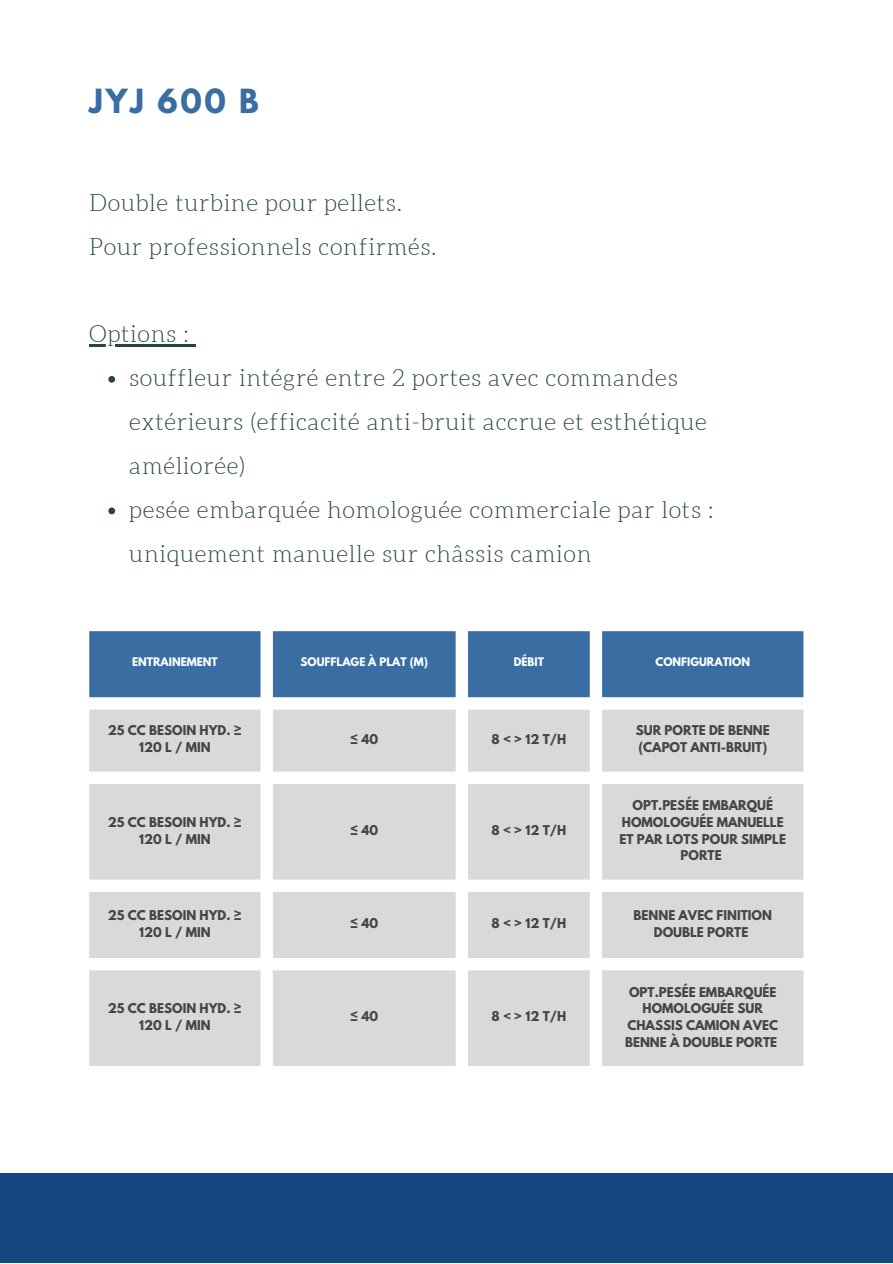
<style>
.page{position:relative;width:893px;height:1264px;background:#fff}
.page>*{position:absolute;margin:0;border:0;box-sizing:border-box;transform-origin:0 0}
.t1{font:700 29.55px "League Spartan";letter-spacing:.09em;color:#3a6da2}
.t2{font:300 23.55px/43.8px "Aleo";letter-spacing:.03em;color:#28453e}
.t3{font:700 12px/16.6px "League Spartan";color:#444544;text-align:center}
.t4{font:700 10.5px "League Spartan";color:#fff}
</style>
<div class="page">
<div style="left:0;top:1173px;width:892px;height:89px;background:#14457e"></div>
<svg style="left:108px;top:376px;width:7px;height:7px"></svg>
<svg style="left:108px;top:507px;width:7px;height:7px"></svg>
<hr style="left:89px;top:344px;width:100px;height:3px;background:#28453e">
<svg style="left:189px;top:344px;width:7px;height:3px"></svg>
<svg style="left:89px;top:631px;width:714px;height:66px;background:#4475a7"></svg>
<svg style="left:89px;top:709px;width:714px;height:356px;fill:#d9d9d9"></svg>
<h1 class="t1" style="left:89px;top:87px;width:171px">JYJ 600 B</h1>
<h2 class="t2" style="left:89px;top:181px;width:349px">Double turbine pour pellets.<br>Pour professionnels confirmés.</h2>
<h2 class="t2" style="left:89px;top:312px;width:101px">Options :</h2>
<h2 class="t2" style="left:129px;top:356px;width:585px">souffleur intégré entre 2 portes avec commandes extérieurs (efficacité anti-bruit accrue et esthétique améliorée)<br>pesée embarquée homologuée commerciale par lots : uniquement manuelle sur châssis camion</h2>
<p class="t4" style="left:132px;top:657px;width:87px">ENTRAINEMENT</p>
<p class="t4" style="left:300px;top:657px;width:129px">SOUFFLAGE À PLAT (M)</p>
<p class="t4" style="left:513px;top:657px;width:32px">DÉBIT</p>
<p class="t4" style="left:655px;top:657px;width:96px">CONFIGURATION</p>
<p class="t3" style="left:108px;top:723px;width:135px">25 CC BESOIN HYD. ≥<br>120 L / MIN</p>
<p class="t3" style="left:350px;top:732px;width:29px">≤ 40</p>
<p class="t3" style="left:491px;top:732px;width:76px">8&lt;&gt;12T/H</p>
<p class="t3" style="left:635px;top:723px;width:135px;text-align:left">SUR PORTE DE BENNE (CAPOT ANTI-BRUIT)</p>
<p class="t3" style="left:108px;top:815px;width:135px">25 CC BESOIN HYD. ≥<br>120 L / MIN</p>
<p class="t3" style="left:350px;top:823px;width:29px">≤ 40</p>
<p class="t3" style="left:491px;top:823px;width:76px">8&lt;&gt;12T/H</p>
<p class="t3" style="left:619px;top:798px;width:168px">OPT.PESÉE EMBARQUÉ<br>HOMOLOGUÉE MANUELLE<br>ET PAR LOTS POUR SIMPLE<br>PORTE</p>
<p class="t3" style="left:108px;top:908px;width:135px">25 CC BESOIN HYD. ≥<br>120 L / MIN</p>
<p class="t3" style="left:350px;top:916px;width:29px">≤ 40</p>
<p class="t3" style="left:491px;top:916px;width:76px">8&lt;&gt;12T/H</p>
<p class="t3" style="left:633px;top:908px;width:140px">BENNE AVEC FINITION<br>DOUBLE PORTE</p>
<p class="t3" style="left:108px;top:1001px;width:135px">25 CC BESOIN HYD. ≥<br>120 L / MIN</p>
<p class="t3" style="left:350px;top:1009px;width:29px">≤ 40</p>
<p class="t3" style="left:491px;top:1009px;width:76px">8&lt;&gt;12T/H</p>
<p class="t3" style="left:625px;top:985px;width:154px">OPT.PESÉE EMBARQUÉE<br>HOMOLOGUÉE SUR<br>CHASSIS CAMION AVEC<br>BENNE À DOUBLE PORTE</p>
</div>
